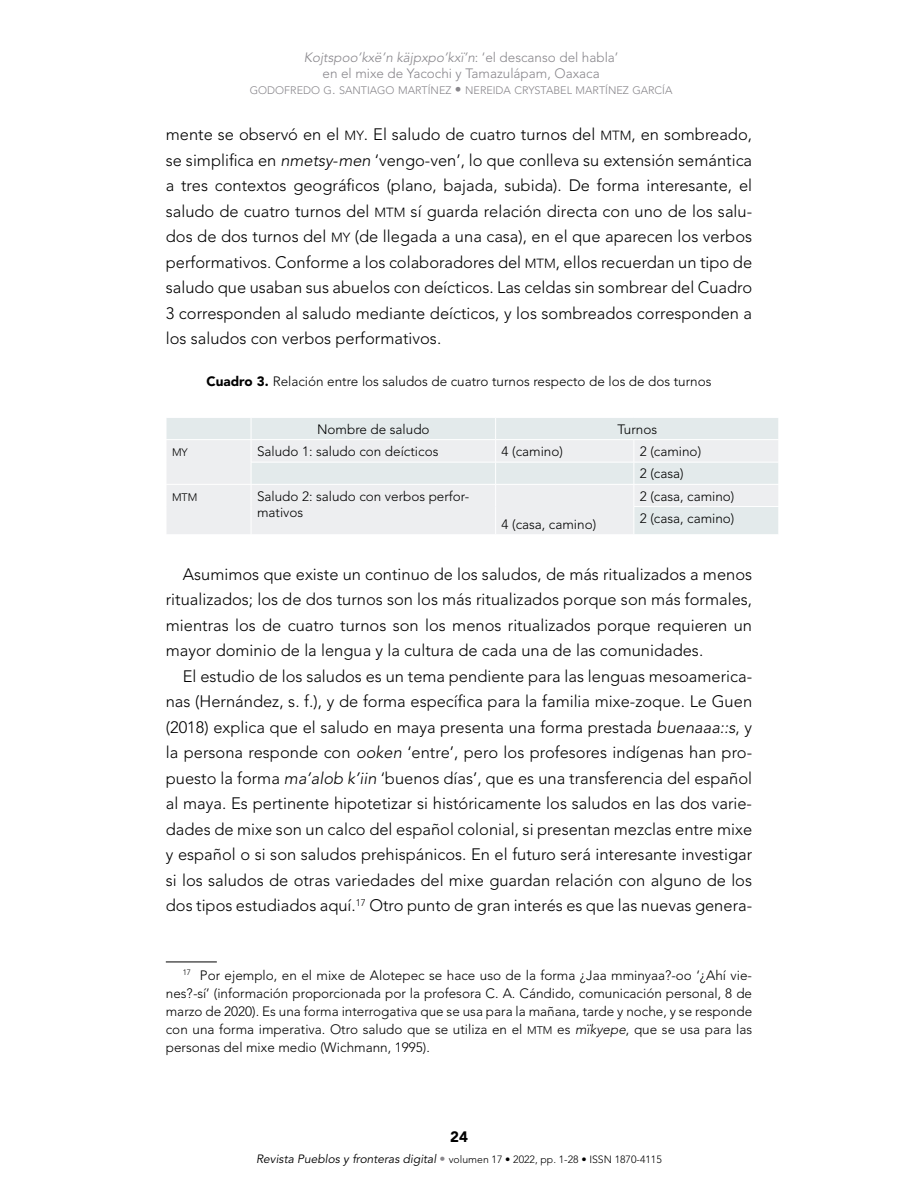
<style>
.page{position:relative;width:918px;height:1188px;background:#fff}
.page>*{position:absolute;margin:0;border:0;box-sizing:border-box;transform-origin:0 0}
.t1{font:300 16.5px/25.5px "Avenir LT Std";color:#000;text-align:justify}
.t2{font:900 15px "Avenir LT Std";color:#000}
.t3{font:300 13.5px/18px "Avenir LT Std";color:#000}
.t4{font:300 13.5px/16.2px "Avenir LT Std";color:#89878c;text-align:center}
.t5{font:10.8px "Avenir LT Std Light SC800";color:#89878c}
.t6{font:10.8px "Avenir LT Std Light SC800";color:#000}
.t7{font:300 10.5px "Avenir LT Std";color:#000}
.s1{font-style:italic}
.s2{font-size:13.5px}
.s3{font-family:"Avenir LT Std Light SC800";font-weight:400;font-size:13.2px}
.s4{font-weight:900}
.s5{font-family:"Avenir LT Std Light SC800";font-weight:400;font-size:10.8px}
.s6{font-weight:400;font-style:italic;font-size:12px}
.s7{font-size:12px;color:#89878c}
</style>
<div class="page">
<div style="left:167px;top:418px;width:611px;height:21px;background:#e3eaeb"></div>
<svg style="left:167px;top:440px;width:611px;height:94px;background:#eaedee"></svg>
<hr style="left:251px;top:462px;width:245px;height:1px;background:#fff">
<hr style="left:496px;top:462px;width:138px;height:1px;background:#fff">
<hr style="left:634px;top:462px;width:145px;height:1px;background:#fff">
<hr style="left:166px;top:484px;width:85px;height:1px;background:#fff">
<hr style="left:251px;top:484px;width:245px;height:1px;background:#fff">
<hr style="left:496px;top:484px;width:138px;height:1px;background:#fff">
<svg style="left:166px;top:418px;width:1px;height:89px"></svg>
<svg style="left:251px;top:418px;width:1px;height:116px"></svg>
<svg style="left:495px;top:418px;width:1px;height:116px"></svg>
<hr style="left:634px;top:484px;width:145px;height:1px;background:#fff">
<hr style="left:634px;top:506px;width:145px;height:1px;background:#fff">
<svg style="left:634px;top:440px;width:1px;height:94px"></svg>
<hr style="left:166px;top:962px;width:51px;height:1px;background:#000">
<p class="t4" style="left:304px;top:49px;width:316px"><span class="s1">Kojtspoo’kxë’n käjpxpo’kxï’n</span>: ‘el descanso del habla’ en el mixe de Yacochi y Tamazulápam, Oaxaca</p>
<p class="t5" style="left:250px;top:84px;width:424px">GODOFREDO G<span class="s2">.</span> SANTIAGO MARTÍNEZ <span class="s2">•</span> NEREIDA CRYSTABEL MARTÍNEZ GARCÍA</p>
<p class="t1" style="left:166px;top:122px;width:588px">mente se observó en el <span class="s3">MY</span>. El saludo de cuatro turnos del <span class="s3">MTM</span>, en sombreado, se simplifica en <span class="s1">nmetsy</span>-<span class="s1">men</span> ‘vengo-ven’, lo que conlleva su extensión semántica a tres contextos geográficos (plano, bajada, subida). De forma interesante, el saludo de cuatro turnos del <span class="s3">MTM</span> sí guarda relación directa con uno de los salu&shy;dos de dos turnos del <span class="s3">MY</span> (de llegada a una casa), en el que aparecen los verbos performativos. Conforme a los colaboradores del <span class="s3">MTM</span>, ellos recuerdan un tipo de saludo que usaban sus abuelos con deícticos. Las celdas sin sombrear del Cuadro 3 corresponden al saludo mediante deícticos, y los sombreados corresponden a los saludos con verbos performativos.</p>
<p class="t3" style="left:206px;top:372px;width:507px"><span class="s4">Cuadro 3.</span> Relación entre los saludos de cuatro turnos respecto de los de dos turnos</p>
<p class="t3" style="left:317px;top:420px;width:114px">Nombre de saludo</p>
<p class="t3" style="left:617px;top:420px;width:41px">Turnos</p>
<p class="t6" style="left:172px;top:446px;width:17px">MY</p>
<p class="t3" style="left:257px;top:442px;width:183px">Saludo 1: saludo con deícticos</p>
<p class="t3" style="left:502px;top:442px;width:63px">4 (camino)</p>
<p class="t3" style="left:640px;top:440px;width:63px;line-height:22.5px">2 (camino)<br>2 (casa)</p>
<p class="t6" style="left:172px;top:490px;width:27px">MTM</p>
<p class="t3" style="left:257px;top:488px;width:214px;line-height:16.2px">Saludo 2: saludo con verbos perfor&shy;mativos</p>
<p class="t3" style="left:502px;top:515px;width:96px">4 (casa, camino)</p>
<p class="t3" style="left:640px;top:485px;width:96px;line-height:22.2px">2 (casa, camino)<br>2 (casa, camino)</p>
<p class="t1" style="left:166px;top:562px;width:588px;text-indent:17px">Asumimos que existe un continuo de los saludos, de más ritualizados a menos ritualizados; los de dos turnos son los más ritualizados porque son más formales, mientras los de cuatro turnos son los menos ritualizados porque requieren un mayor dominio de la lengua y la cultura de cada una de las comunidades.</p>
<p class="t1" style="left:166px;top:664px;width:588px;text-indent:17px">El estudio de los saludos es un tema pendiente para las lenguas mesoamerica&shy;nas (Hernández, s. f<span class="s1">.</span>), y de forma específica para la familia mixe-zoque. Le Guen (2018) explica que el saludo en maya presenta una forma prestada <span class="s1">buenaaa::s</span>, y la persona responde con <span class="s1">ooken</span> ‘entre’, pero los profesores indígenas han pro&shy;puesto la forma <span class="s1">ma’alob k’iin</span> ‘buenos días’, que es una transferencia del español al maya. Es pertinente hipotetizar si históricamente los saludos en las dos varie&shy;dades de mixe son un calco del español colonial, si presentan mezclas entre mixe y español o si son saludos prehispánicos. En el futuro será interesante investigar si los saludos de otras variedades del mixe guardan relación con alguno de los dos tipos estudiados aquí.<sup>17</sup> Otro punto de gran interés es que las nuevas genera-</p>
<p class="t3" style="left:166px;top:966px;width:588px;text-align:justify;text-indent:17px"><sup>17</sup> Por ejemplo, en el mixe de Alotepec se hace uso de la forma ¿Jaa mminyaa?-oo ‘¿Ahí vie&shy;nes?<span class="s1">-</span>sí’ (información proporcionada por la profesora C. A. Cándido, comunicación personal, 8 de marzo de 2020). Es una forma interrogativa que se usa para la mañana, tarde y noche, y se responde con una forma imperativa. Otro saludo que se utiliza en el <span class="s5">MTM</span> es <span class="s1">mïkyepe</span>, que se usa para las personas del mixe medio (Wichmann, 1995).</p>
<p class="t2" style="left:450px;top:1128px;width:19px">24</p>
<p class="t7" style="left:256px;top:1154px;width:407px"><span class="s6">Revista Pueblos y fronteras digital</span> <span class="s7">•</span> volumen 17 • 2022, pp. 1-28 • ISSN 1870-4115</p>
</div>
